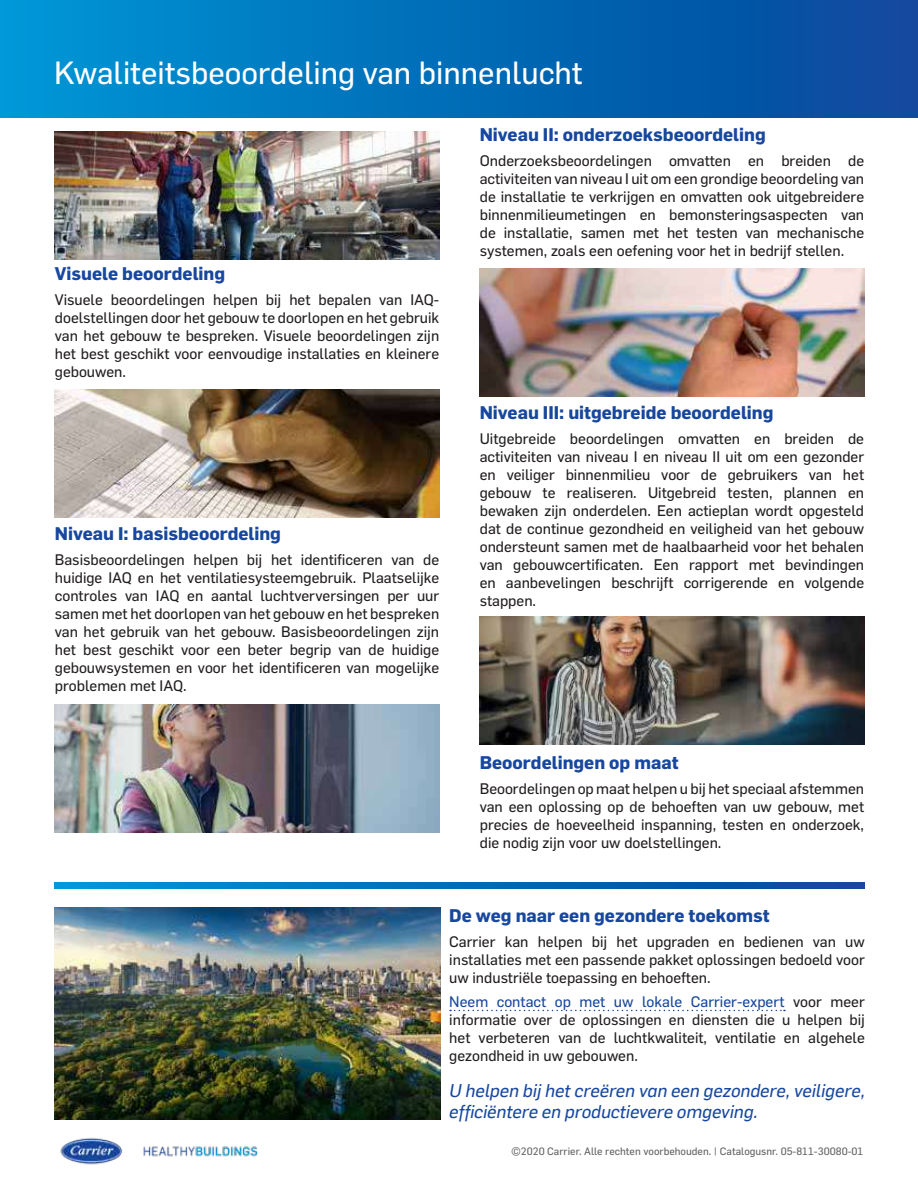
<style>
.page{position:relative;width:918px;height:1188px;background:#fff}
.page>*{position:absolute;margin:0;border:0;box-sizing:border-box;transform-origin:0 0}
.t1{font:31.5px "Flama Basic";color:#fff}
.t2{font:700 18px "Flama";color:#17479e}
.t3{font:italic 18px/21.6px "Flama Basic";color:#17479e}
.t4{font:15px/18px "Flama Basic";color:#221e1f;text-align:justify}
.t5{font:10.5px "Flama";color:#646162}
.s1{color:#17479e}
</style>
<div class="page">
<div style="left:0;top:0;width:918px;height:118px;background:linear-gradient(to right,#0096d5,#09459b)"></div>
<img style="left:60px;top:1137px;width:198px;height:28px">
<img style="left:55px;top:704px;width:385px;height:128px">
<img style="left:55px;top:389px;width:385px;height:129px">
<img style="left:480px;top:269px;width:384px;height:128px">
<img style="left:480px;top:617px;width:384px;height:128px">
<img style="left:55px;top:131px;width:385px;height:128px">
<img style="left:55px;top:908px;width:386px;height:212px">
<svg style="left:450px;top:1010px;width:335px;height:1px"></svg>
<svg style="left:55px;top:882px;width:810px;height:7px;background:#026db8"></svg>
<h1 class="t1" style="left:54px;top:51px;width:530px">Kwaliteitsbeoordeling van binnenlucht</h1>
<p class="t2" style="left:55px;top:261px;width:172px">Visuele beoordeling</p>
<p class="t4" style="left:55px;top:290px;width:386px">Visuele beoordelingen helpen bij het bepalen van IAQ&shy;doelstellingen door het gebouw te doorlopen en het gebruik van het gebouw te bespreken. Visuele beoordelingen zijn het best geschikt voor eenvoudige installaties en kleinere gebouwen.</p>
<p class="t2" style="left:55px;top:521px;width:228px">Niveau I: basisbeoordeling</p>
<p class="t4" style="left:55px;top:550px;width:386px">Basisbeoordelingen helpen bij het identificeren van de huidige IAQ en het ventilatiesysteemgebruik. Plaatselijke controles van IAQ en aantal luchtverversingen per uur samen met het doorlopen van het gebouw en het bespreken van het gebruik van het gebouw. Basisbeoordelingen zijn het best geschikt voor een beter begrip van de huidige gebouwsystemen en voor het identificeren van mogelijke problemen met IAQ.</p>
<p class="t2" style="left:480px;top:122px;width:287px">Niveau II: onderzoeksbeoordeling</p>
<p class="t4" style="left:480px;top:151px;width:386px">Onderzoeksbeoordelingen omvatten en breiden de activiteiten van niveau I uit om een grondige beoordeling van de installatie te verkrijgen en omvatten ook uitgebreidere binnenmilieumetingen en bemonsteringsaspecten van de installatie, samen met het testen van mechanische systemen, zoals een oefening voor het in bedrijf stellen.</p>
<p class="t2" style="left:480px;top:400px;width:295px">Niveau III: uitgebreide beoordeling</p>
<p class="t4" style="left:480px;top:429px;width:386px">Uitgebreide beoordelingen omvatten en breiden de activiteiten van niveau I en niveau II uit om een gezonder en veiliger binnenmilieu voor de gebruikers van het gebouw te realiseren. Uitgebreid testen, plannen en bewaken zijn onderdelen. Een actieplan wordt opgesteld dat de continue gezondheid en veiligheid van het gebouw ondersteunt samen met de haalbaarheid voor het behalen van gebouwcertificaten. Een rapport met bevindingen en aanbevelingen beschrijft corrigerende en volgende stappen.</p>
<p class="t2" style="left:480px;top:750px;width:200px">Beoordelingen op maat</p>
<p class="t4" style="left:480px;top:779px;width:386px">Beoordelingen op maat helpen u bij het speciaal afstemmen van een oplossing op de behoeften van uw gebouw, met precies de hoeveelheid inspanning, testen en onderzoek, die nodig zijn voor uw doelstellingen.</p>
<p class="t2" style="left:449px;top:902px;width:322px">De weg naar een gezondere toekomst</p>
<p class="t4" style="left:449px;top:931px;width:417px">Carrier kan helpen bij het upgraden en bedienen van uw installaties met een passende pakket oplossingen bedoeld voor uw industriële toepassing en behoeften.</p>
<p class="t4" style="left:449px;top:992px;width:417px"><span class="s1">Neem contact op met uw lokale Carrier-expert</span> voor meer informatie over de oplossingen en diensten die u helpen bij het verbeteren van de luchtkwaliteit, ventilatie en algehele gezondheid in uw gebouwen.</p>
<p class="t3" style="left:449px;top:1078px;width:417px">U helpen bij het creëren van een gezondere, veiligere, efficiëntere en productievere omgeving.</p>
<p class="t5" style="left:511px;top:1145px;width:354px">©2020 Carrier. Alle rechten voorbehouden. | Catalogusnr. 05-811-30080-01</p>
</div>
